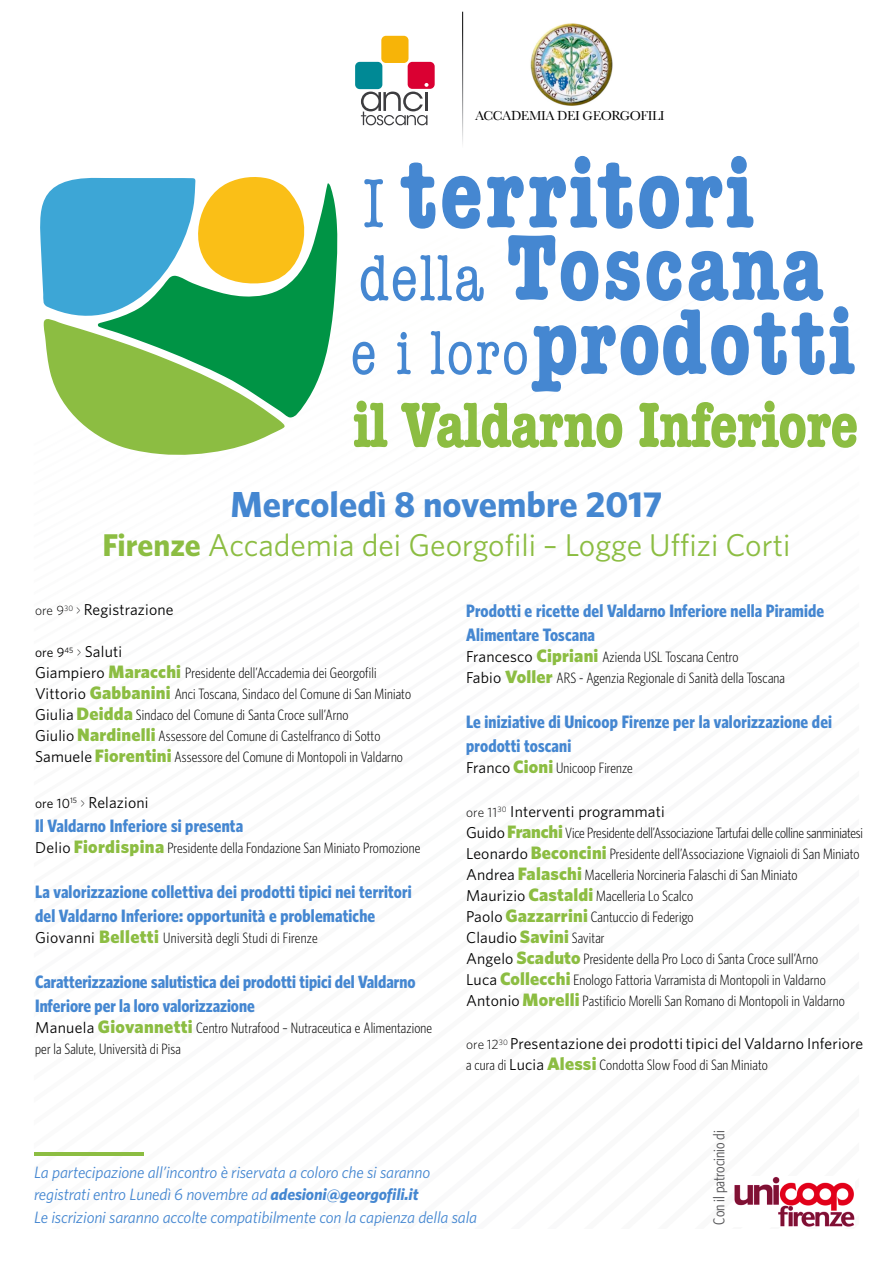
<style>
.page{position:relative;width:893px;height:1263px;background:#fff}
.page>*{position:absolute;margin:0;border:0;box-sizing:border-box;transform-origin:0 0}
.t1{font:700 condensed 65.85px "American Typewriter";letter-spacing:-.02em;color:#8cbd42}
.t2{font:700 36.15px "Whitney HTF";color:#4587d1}
.t3{font:31.5px "Whitney HTF";color:#8cbd42}
.t4{font:700 condensed 18px/24px "Whitney HTF";letter-spacing:.01em;color:#4587d1}
.t5{font:italic 16.5px/22.5px "Whitney HTF";letter-spacing:-.01em;color:#4587d1}
.t6{font:condensed 15.9px "Whitney HTF";color:#58585a}
.t7{font:15.75px "Whitney HTF";letter-spacing:.01em;color:#000}
.t8{font:300 condensed 15px/21px "Whitney HTF";letter-spacing:.01em;color:#000}
.t9{font:13.5px "Baskerville";letter-spacing:-.03em;color:#000}
.s1{font-weight:700}
.s2{font-weight:300;font-size:13.5px}
.s3{font-size:13.5px}
.s4{font-weight:400;font-stretch:normal;font-size:15.75px}
.s5{font-weight:900;font-stretch:normal;font-size:18px;color:#8cbd42}
.s6{font-weight:900;font-size:18px;color:#8cbd42}
.s7{font-weight:300;font-stretch:condensed;font-size:15px}
</style>
<div class="page">
<img style="left:530px;top:23px;width:83px;height:83px">
<img style="left:735px;top:1177px;width:120px;height:50px">
<svg style="left:305px;top:183px;width:33px;height:221px;fill:#009445"></svg>
<svg style="left:40px;top:177px;width:265px;height:278px"></svg>
<svg style="left:353px;top:235px;width:502px;height:157px"></svg>
<svg style="left:401px;top:163px;width:34px;height:66px"></svg>
<svg style="left:442px;top:176px;width:38px;height:53px"></svg>
<svg style="left:487px;top:156px;width:145px;height:73px"></svg>
<svg style="left:639px;top:176px;width:40px;height:53px"></svg>
<svg style="left:686px;top:156px;width:67px;height:72px"></svg>
<svg style="left:364px;top:179px;width:19px;height:48px"></svg>
<hr style="left:34px;top:1152px;width:110px;height:4px;background:#8cbd42">
<div style="left:381px;top:36px;width:27px;height:27px;background:#f7b408;border-radius:5px"></div>
<div style="left:355px;top:62px;width:27px;height:27px;background:#008995;border-radius:5px"></div>
<div style="left:408px;top:62px;width:27px;height:27px;background:#da0032;border-radius:5px"></div>
<svg style="left:361px;top:83px;width:67px;height:42px"></svg>
<p class="t9" style="left:475px;top:108px;width:191px">ACCADEMIA DEI GEORGOFILI</p>
<h1 class="t1" style="left:353px;top:372px;width:507px">il Valdarno Inferiore</h1>
<h2 class="t2" style="left:231px;top:482px;width:433px">Mercoledì 8 novembre 2017</h2>
<h3 class="t3" style="left:102px;top:526px;width:690px"><span class="s1">Firenze</span> Accademia dei Georgofili – Logge Uffizi Corti</h3>
<p class="t7" style="left:35px;top:601px;width:140px"><span class="s2">ore 9</span><sup>30</sup> <span class="s2">&gt;</span> Registrazione</p>
<p class="t7" style="left:35px;top:643px;width:89px"><span class="s3">ore 9</span><sup>45</sup> <span class="s2">&gt;</span> Saluti</p>
<p class="t8" style="left:35px;top:663px;width:377px"><span class="s4">Giampiero</span> <span class="s5">Maracchi</span> Presidente dell’Accademia dei Georgofili <span class="s4">Vittorio</span> <span class="s5">Gabbanini</span> Anci Toscana, Sindaco del Comune di San Miniato <span class="s4">Giulia</span> <span class="s5">Deidda</span> Sindaco del Comune di Santa Croce sull’Arno<br><span class="s4">Giulio</span> <span class="s5">Nardinelli</span> Assessore del Comune di Castelfranco di Sotto <span class="s4">Samuele</span> <span class="s5">Fiorentini</span> Assessore del Comune di Montopoli in Valdarno</p>
<p class="t7" style="left:35px;top:793px;width:115px"><span class="s3">ore 10</span><sup>15</sup> <span class="s2">&gt;</span> Relazioni</p>
<p class="t4" style="left:35px;top:813px;width:210px">Il Valdarno Inferiore si presenta</p>
<p class="t8" style="left:35px;top:837px;width:387px"><span class="s4">Delio</span> <span class="s5">Fiordispina</span> Presidente della Fondazione San Miniato Promozione</p>
<p class="t4" style="left:35px;top:879px;width:378px">La valorizzazione collettiva dei prodotti tipici nei territori del Valdarno Inferiore: opportunità e problematiche</p>
<p class="t8" style="left:35px;top:927px;width:284px"><span class="s4">Giovanni</span> <span class="s5">Belletti</span> Università degli Studi di Firenze</p>
<p class="t4" style="left:35px;top:969px;width:382px">Caratterizzazione salutistica dei prodotti tipici del Valdarno<br>Inferiore per la loro valorizzazione</p>
<p class="t8" style="left:35px;top:1017px;width:399px"><span class="s4">Manuela</span> <span class="s5">Giovannetti</span> Centro Nutrafood – Nutraceutica e Alimentazione per la Salute, Università di Pisa</p>
<p class="t4" style="left:466px;top:599px;width:360px">Prodotti e ricette del Valdarno Inferiore nella Piramide<br>Alimentare Toscana</p>
<p class="t8" style="left:466px;top:646px;width:320px"><span class="s4">Francesco</span> <span class="s5">Cipriani</span> Azienda USL Toscana Centro<br><span class="s4">Fabio</span> <span class="s5">Voller</span> ARS - Agenzia Regionale di Sanità della Toscana</p>
<p class="t4" style="left:466px;top:710px;width:367px">Le iniziative di Unicoop Firenze per la valorizzazione dei prodotti toscani</p>
<p class="t8" style="left:466px;top:757px;width:168px"><span class="s4">Franco</span> <span class="s5">Cioni</span> Unicoop Firenze</p>
<p class="t7" style="left:466px;top:802px;width:200px"><span class="s2">ore 11</span><sup>30</sup> Interventi programmati</p>
<p class="t8" style="left:466px;top:822px;width:398px"><span class="s4">Guido</span> <span class="s5">Franchi</span> Vice Presidente dell’Associazione Tartufai delle colline sanminiatesi <span class="s4">Leonardo</span> <span class="s5">Beconcini</span> Presidente dell’Associazione Vignaioli di San Miniato <span class="s4">Andrea</span> <span class="s5">Falaschi</span> Macelleria Norcineria Falaschi di San Miniato<br><span class="s4">Maurizio</span> <span class="s5">Castaldi</span> Macelleria Lo Scalco<br><span class="s4">Paolo</span> <span class="s5">Gazzarrini</span> Cantuccio di Federigo</p>
<p class="t7" style="left:466px;top:928px;width:140px">Claudio <span class="s6">Savini</span> <span class="s7">Savitar</span></p>
<p class="t8" style="left:466px;top:948px;width:380px"><span class="s4">Angelo</span> <span class="s5">Scaduto</span> Presidente della Pro Loco di Santa Croce sull’Arno<br><span class="s4">Luca</span> <span class="s5">Collecchi</span> Enologo Fattoria Varramista di Montopoli in Valdarno<br><span class="s4">Antonio</span> <span class="s5">Morelli</span> Pastificio Morelli San Romano di Montopoli in Valdarno</p>
<p class="t7" style="left:466px;top:1034px;width:399px"><span class="s2">ore 12</span><sup>30</sup> Presentazione dei prodotti tipici del Valdarno Inferiore</p>
<p class="t8" style="left:466px;top:1054px;width:303px">a cura di <span class="s4">Lucia</span> <span class="s5">Alessi</span> Condotta Slow Food di San Miniato</p>
<p class="t5" style="left:34px;top:1160px;width:445px">La partecipazione all’incontro è riservata a coloro che si saranno registrati entro Lunedì 6 novembre ad <span class="s1">adesioni@georgofili.it<br></span>Le iscrizioni saranno accolte compatibilmente con la capienza della sala</p>
<p class="t6" style="left:710px;top:1224px;width:96px;rotate:-90deg">Con il patrocinio di</p>
</div>
